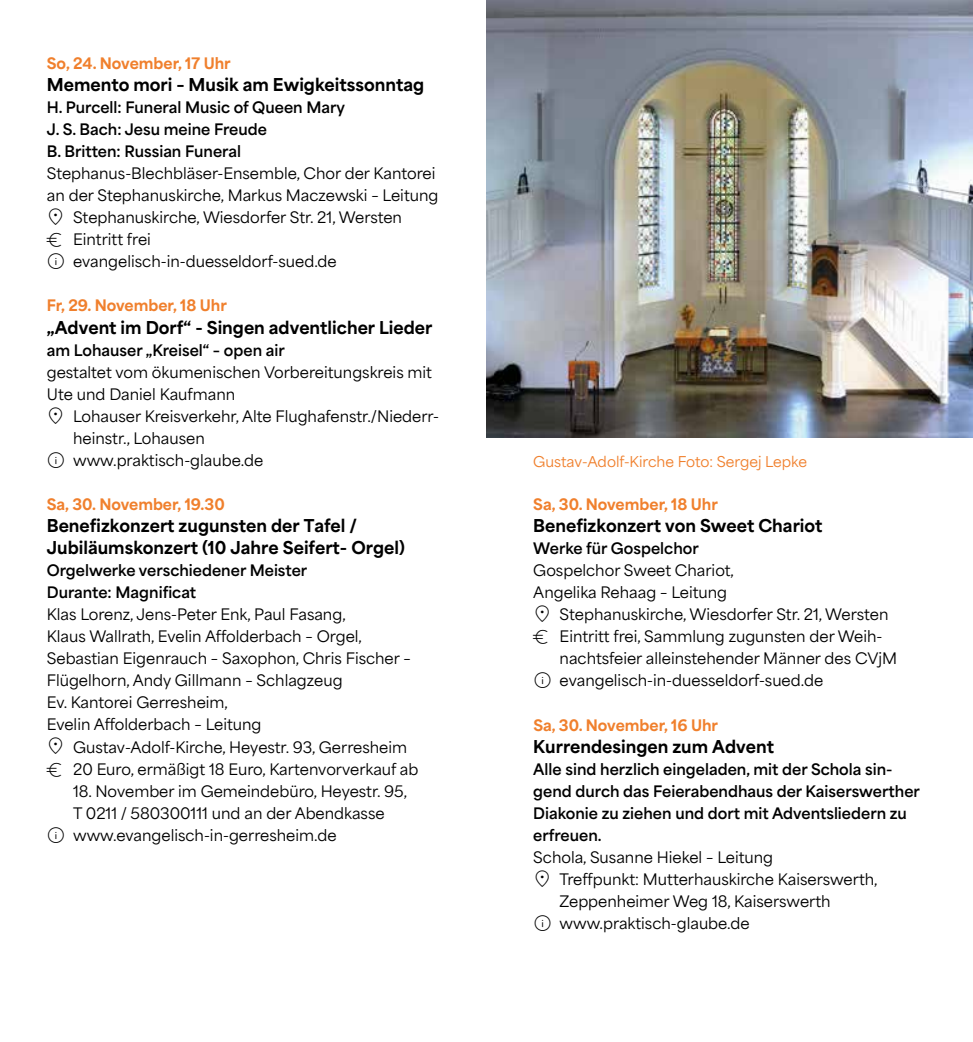
<style>
.page{position:relative;width:973px;height:1042px;background:#fff}
.page>*{position:absolute;margin:0;border:0;box-sizing:border-box;transform-origin:0 0}
.t1{font:900 16.62px/22.1px "Evangelisch";color:#000}
.t2{font:500 14.88px/22.1px "Evangelisch";color:#000}
.t3{font:700 14.88px/22.1px "Evangelisch";color:#000}
.t4{font:900 14.88px "Evangelisch";color:#f0802d}
.t5{font:500 14px "Evangelisch";color:#f0802d}
</style>
<div class="page">
<img style="left:486px;top:0;width:486px;height:437px">
<p class="t4" style="left:47px;top:50px;width:185px">So, 24. November, 17 Uhr</p>
<p class="t1" style="left:47px;top:72px;width:379px">Memento mori – Musik am Ewigkeitssonntag</p>
<p class="t3" style="left:47px;top:95px;width:300px">H. Purcell: Funeral Music of Queen Mary<br>J. S. Bach: Jesu meine Freude<br>B. Britten: Russian Funeral</p>
<p class="t2" style="left:47px;top:161px;width:390px">Stephanus-Blechbläser-Ensemble, Chor der Kantorei</p>
<p class="t2" style="left:47px;top:183px;width:393px">an der Stephanuskirche, Markus Maczewski – Leitung</p>
<p class="t2" style="left:73px;top:205px;width:330px">Stephanuskirche, Wiesdorfer Str. 21, Wersten</p>
<p class="t2" style="left:73px;top:227px;width:79px">Eintritt frei</p>
<p class="t2" style="left:73px;top:249px;width:265px">evangelisch-in-duesseldorf-sued.de</p>
<p class="t4" style="left:47px;top:292px;width:181px">Fr, 29. November, 18 Uhr</p>
<p class="t1" style="left:47px;top:314px;width:387px">„Advent im Dorf“ - Singen adventlicher Lieder</p>
<p class="t3" style="left:47px;top:337px;width:239px">am Lohauser „Kreisel“ – open air</p>
<p class="t2" style="left:47px;top:359px;width:386px">gestaltet vom ökumenischen Vorbereitungskreis mit<br>Ute und Daniel Kaufmann</p>
<p class="t2" style="left:73px;top:403px;width:367px">Lohauser Kreisverkehr, Alte Flughafenstr./Niederr&shy;heinstr., Lohausen<br>www.praktisch-glaube.de</p>
<p class="t4" style="left:47px;top:491px;width:179px">Sa, 30. November, 19.30</p>
<p class="t1" style="left:47px;top:513px;width:359px">Benefizkonzert zugunsten der Tafel /<br>Jubiläumskonzert (10 Jahre Seifert- Orgel)</p>
<p class="t3" style="left:47px;top:558px;width:262px">Orgelwerke verschiedener Meister<br>Durante: Magnificat</p>
<p class="t2" style="left:47px;top:602px;width:365px">Klas Lorenz, Jens-Peter Enk, Paul Fasang,<br>Klaus Wallrath, Evelin Affolderbach – Orgel, Sebastian Eigenrauch – Saxophon, Chris Fischer – Flügelhorn, Andy Gillmann – Schlagzeug<br>Ev. Kantorei Gerresheim,<br>Evelin Affolderbach – Leitung</p>
<p class="t2" style="left:73px;top:734px;width:347px">Gustav-Adolf-Kirche, Heyestr. 93, Gerresheim<br>20 Euro, ermäßigt 18 Euro, Kartenvorverkauf ab</p>
<p class="t2" style="left:73px;top:778px;width:335px">18. November im Gemeindebüro, Heyestr. 95,<br>T 0211 / 580300111 und an der Abendkasse www.evangelisch-in-gerresheim.de</p>
<p class="t5" style="left:533px;top:449px;width:275px">Gustav-Adolf-Kirche Foto: Sergej Lepke</p>
<p class="t4" style="left:533px;top:491px;width:186px">Sa, 30. November, 18 Uhr</p>
<p class="t1" style="left:533px;top:513px;width:291px">Benefizkonzert von Sweet Chariot</p>
<p class="t3" style="left:533px;top:536px;width:167px">Werke für Gospelchor</p>
<p class="t2" style="left:533px;top:557px;width:202px">Gospelchor Sweet Chariot,</p>
<p class="t2" style="left:533px;top:580px;width:195px">Angelika Rehaag – Leitung</p>
<p class="t2" style="left:559px;top:602px;width:330px">Stephanuskirche, Wiesdorfer Str. 21, Wersten</p>
<p class="t2" style="left:559px;top:624px;width:324px">Eintritt frei, Sammlung zugunsten der Weih-</p>
<p class="t2" style="left:559px;top:646px;width:339px">nachtsfeier alleinstehender Männer des CVjM</p>
<p class="t2" style="left:559px;top:668px;width:265px">evangelisch-in-duesseldorf-sued.de</p>
<p class="t4" style="left:533px;top:711px;width:186px">Sa, 30. November, 16 Uhr</p>
<p class="t1" style="left:533px;top:733px;width:242px">Kurrendesingen zum Advent</p>
<p class="t3" style="left:533px;top:756px;width:388px">Alle sind herzlich eingeladen, mit der Schola sin&shy;gend durch das Feierabendhaus der Kaiserswerther Diakonie zu ziehen und dort mit Adventsliedern zu erfreuen.</p>
<p class="t2" style="left:559px;top:844px;width:319px;text-indent:-26px">Schola, Susanne Hiekel – Leitung<br>Treffpunkt: Mutterhauskirche Kaiserswerth, Zeppenheimer Weg 18, Kaiserswerth www.praktisch-glaube.de</p>
</div>
